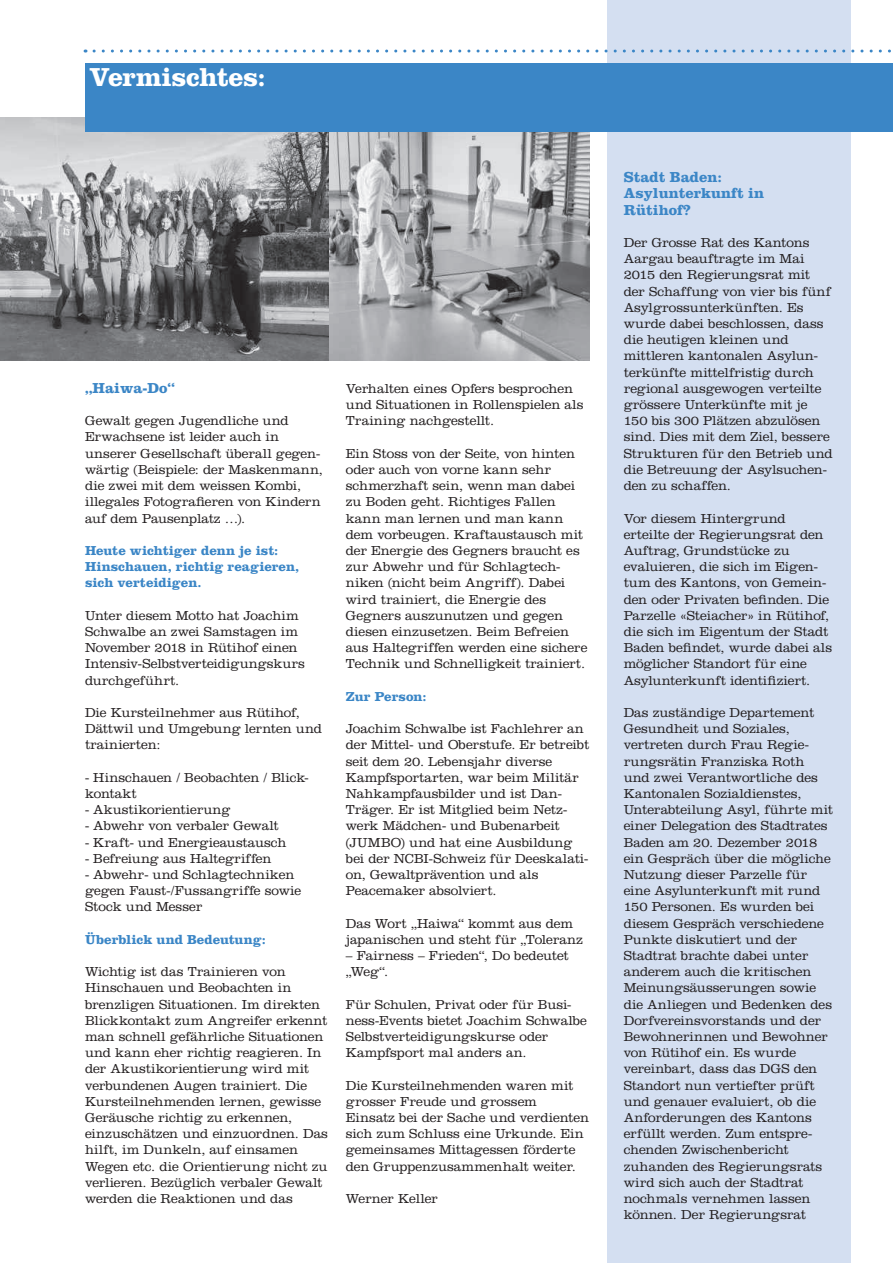
<style>
.page{position:relative;width:893px;height:1263px;background:#fff}
.page>*{position:absolute;margin:0;border:0;box-sizing:border-box;transform-origin:0 0}
.t1{font:700 27px "Clarendon LT Std";letter-spacing:-.01em;color:#fff}
.t2{font:700 15px/16.2px "Clarendon LT Std";color:#3b86c6}
.t3{font:300 13.5px/16.2px "Clarendon LT Std";letter-spacing:-.005em;color:#231f20}
.t4{font:700 13.5px/16.2px "Clarendon LT Std";color:#3b86c6}
</style>
<div class="page">
<div style="left:607px;top:0;width:243px;height:1263px;background:#d4dff1"></div>
<img style="left:329px;top:132px;width:261px;height:228px">
<img style="left:0;top:117px;width:329px;height:243px">
<svg style="left:94px;top:50px;width:797px;height:3px"></svg>
<div style="left:85px;top:64px;width:808px;height:68px;background:#3b86c6"></div>
<h1 class="t1" style="left:89px;top:61px;width:178px">Vermischtes:</h1>
<p class="t2" style="left:85px;top:380px;width:91px">„Haiwa-Do“</p>
<p class="t3" style="left:85px;top:413px;width:239px">Gewalt gegen Jugendliche und<br>Erwachsene ist leider auch in unserer Gesellschaft überall gegen&shy;wärtig (Beispiele: der Maskenmann, die zwei mit dem weissen Kombi, illegales Fotografieren von Kindern auf dem Pausenplatz …).</p>
<p class="t4" style="left:85px;top:542px;width:216px">Heute wichtiger denn je ist:<br>Hinschauen, richtig reagieren, sich verteidigen.</p>
<p class="t3" style="left:85px;top:607px;width:221px">Unter diesem Motto hat Joachim<br>Schwalbe an zwei Samstagen im<br>November 2018 in Rütihof einen<br>Intensiv-Selbstverteidigungskurs durchgeführt.</p>
<p class="t3" style="left:85px;top:704px;width:239px">Die Kursteilnehmer aus Rütihof,<br>Dättwil und Umgebung lernten und trainierten:</p>
<p class="t3" style="left:85px;top:769px;width:225px">- Hinschauen / Beobachten / Blick&shy;kontakt</p>
<p class="t3" style="left:85px;top:801px;width:147px">- Akustikorientierung</p>
<p class="t3" style="left:85px;top:818px;width:195px">- Abwehr von verbaler Gewalt</p>
<p class="t3" style="left:85px;top:834px;width:203px">- Kraft- und Energieaustausch</p>
<p class="t3" style="left:85px;top:850px;width:188px">- Befreiung aus Haltegriffen</p>
<p class="t3" style="left:85px;top:866px;width:218px">- Abwehr- und Schlagtechniken gegen Faust-/Fussangriffe sowie<br>Stock und Messer</p>
<p class="t4" style="left:85px;top:931px;width:182px">Überblick und Bedeutung:</p>
<p class="t3" style="left:85px;top:963px;width:244px">Wichtig ist das Trainieren von Hinschauen und Beobachten in brenzligen Situationen. Im direkten Blickkontakt zum Angreifer erkennt man schnell gefährliche Situationen und kann eher richtig reagieren. In der Akustikorientierung wird mit verbundenen Augen trainiert. Die Kursteilnehmenden lernen, gewisse Geräusche richtig zu erkennen, einzuschätzen und einzuordnen. Das hilft, im Dunkeln, auf einsamen Wegen etc. die Orientierung nicht zu verlieren. Bezüglich verbaler Gewalt werden die Reaktionen und das</p>
<p class="t3" style="left:346px;top:380px;width:239px">Verhalten eines Opfers besprochen und Situationen in Rollenspielen als<br>Training nachgestellt.</p>
<p class="t3" style="left:346px;top:445px;width:243px">Ein Stoss von der Seite, von hinten oder auch von vorne kann sehr schmerzhaft sein, wenn man dabei zu Boden geht. Richtiges Fallen kann man lernen und man kann dem vorbeugen. Kraftaustausch mit der Energie des Gegners braucht es zur Abwehr und für Schlagtech&shy;niken (nicht beim Angriff). Dabei wird trainiert, die Energie des Gegners auszunutzen und gegen diesen einzusetzen. Beim Befreien aus Haltegriffen werden eine sichere Technik und Schnelligkeit trainiert.</p>
<p class="t4" style="left:346px;top:688px;width:82px">Zur Person:</p>
<p class="t3" style="left:346px;top:720px;width:245px">Joachim Schwalbe ist Fachlehrer an der Mittel- und Oberstufe. Er betreibt seit dem 20. Lebensjahr diverse<br>Kampfsportarten, war beim Militär<br>Nahkampfausbilder und ist Dan-<br>Träger. Er ist Mitglied beim Netz&shy;werk Mädchen- und Bubenarbeit (JUMBO) und hat eine Ausbildung bei der NCBI-Schweiz für Deeskalati&shy;on, Gewaltprävention und als<br>Peacemaker absolviert.</p>
<p class="t3" style="left:346px;top:915px;width:239px">Das Wort „Haiwa“ kommt aus dem japanischen und steht für „Toleranz</p>
<p class="t3" style="left:346px;top:947px;width:224px">– Fairness – Frieden“, Do bedeutet „Weg“.</p>
<p class="t3" style="left:346px;top:996px;width:243px">Für Schulen, Privat oder für Busi&shy;ness-Events bietet Joachim Schwalbe<br>Selbstverteidigungskurse oder<br>Kampfsport mal anders an.</p>
<p class="t3" style="left:346px;top:1077px;width:245px">Die Kursteilnehmenden waren mit grosser Freude und grossem Einsatz bei der Sache und verdienten sich zum Schluss eine Urkunde. Ein gemeinsames Mittagessen förderte den Gruppenzusammenhalt weiter.</p>
<p class="t3" style="left:346px;top:1190px;width:94px">Werner Keller</p>
<p class="t2" style="left:624px;top:169px;width:142px">Stadt Baden:<br>Asylunterkunft in<br>Rütihof?</p>
<p class="t3" style="left:624px;top:234px;width:211px">Der Grosse Rat des Kantons<br>Aargau beauftragte im Mai<br>2015 den Regierungsrat mit der Schaffung von vier bis fünf<br>Asylgrossunterkünften. Es wurde dabei beschlossen, dass die heutigen kleinen und mittleren kantonalen Asylun&shy;terkünfte mittelfristig durch regional ausgewogen verteilte grössere Unterkünfte mit je<br>150 bis 300 Plätzen abzulösen sind. Dies mit dem Ziel, bessere<br>Strukturen für den Betrieb und die Betreuung der Asylsuchen&shy;den zu schaffen.</p>
<p class="t3" style="left:624px;top:510px;width:210px">Vor diesem Hintergrund erteilte der Regierungsrat den<br>Auftrag, Grundstücke zu evaluieren, die sich im Eigen&shy;tum des Kantons, von Gemein&shy;den oder Privaten befinden. Die<br>Parzelle «Steiacher» in Rütihof, die sich im Eigentum der Stadt<br>Baden befindet, wurde dabei als möglicher Standort für eine<br>Asylunterkunft identifiziert.</p>
<p class="t3" style="left:624px;top:704px;width:211px">Das zuständige Departement<br>Gesundheit und Soziales, vertreten durch Frau Regie&shy;rungsrätin Franziska Roth und zwei Verantwortliche des<br>Kantonalen Sozialdienstes,<br>Unterabteilung Asyl, führte mit einer Delegation des Stadtrates<br>Baden am 20. Dezember 2018 ein Gespräch über die mögliche<br>Nutzung dieser Parzelle für eine Asylunterkunft mit rund<br>150 Personen. Es wurden bei diesem Gespräch verschiedene<br>Punkte diskutiert und der<br>Stadtrat brachte dabei unter anderem auch die kritischen<br>Meinungsäusserungen sowie die Anliegen und Bedenken des<br>Dorfvereinsvorstands und der<br>Bewohnerinnen und Bewohner von Rütihof ein. Es wurde vereinbart, dass das DGS den<br>Standort nun vertiefter prüft und genauer evaluiert, ob die<br>Anforderungen des Kantons erfüllt werden. Zum entspre&shy;chenden Zwischenbericht zuhanden des Regierungsrats wird sich auch der Stadtrat nochmals vernehmen lassen können. Der Regierungsrat</p>
</div>
